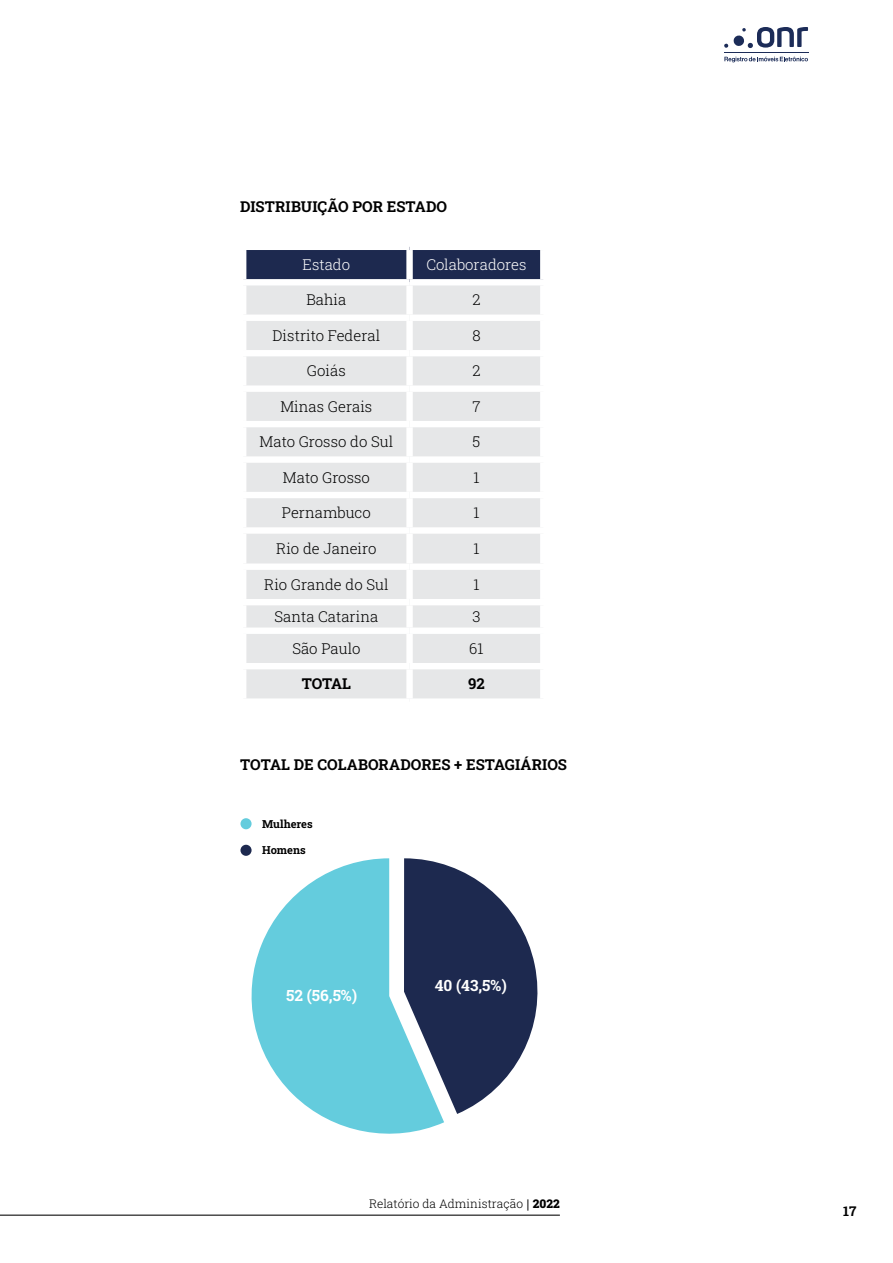
<style>
.page{position:relative;width:893px;height:1263px;background:#fff}
.page>*{position:absolute;margin:0;border:0;box-sizing:border-box;transform-origin:0 0}
.t1{font:700 15.45px "Roboto Slab";color:#fff}
.t2{font:300 15px "Roboto Slab";color:#000}
.t3{font:700 15px "Roboto Slab";letter-spacing:.005em;color:#000}
.t4{font:300 15px "Roboto Slab";color:#fff}
.t5{font:700 13.5px "Roboto Slab";color:#000}
.t6{font:300 12px "Roboto Slab";color:#000}
.t7{font:700 11.1px "Roboto Slab";color:#000}
.s1{font-family:"Arial";font-weight:400}
.s2{font-weight:900}
</style>
<div class="page">
<hr style="left:0;top:1214px;width:560px;height:2px;background:#000">
<svg style="left:724px;top:27px;width:84px;height:21px"></svg>
<hr style="left:724px;top:52px;width:84px;height:1px;background:#1c2c58">
<svg style="left:724px;top:57px;width:84px;height:5px"></svg>
<div style="left:246px;top:250px;width:294px;height:29px;background:#1d294f"></div>
<div style="left:246px;top:285px;width:294px;height:278px;background:#e6e7e8"></div>
<div style="left:246px;top:570px;width:294px;height:128px;background:#e6e7e8"></div>
<div style="left:406px;top:250px;width:7px;height:29px;background:#fff"></div>
<div style="left:406px;top:285px;width:7px;height:30px;background:#fff"></div>
<div style="left:240px;top:315px;width:170px;height:6px;background:#fff"></div>
<div style="left:410px;top:315px;width:136px;height:6px;background:#fff"></div>
<div style="left:406px;top:321px;width:7px;height:29px;background:#fff"></div>
<div style="left:240px;top:350px;width:170px;height:6px;background:#fff"></div>
<div style="left:410px;top:350px;width:136px;height:6px;background:#fff"></div>
<div style="left:406px;top:356px;width:7px;height:29px;background:#fff"></div>
<div style="left:240px;top:385px;width:170px;height:7px;background:#fff"></div>
<div style="left:410px;top:385px;width:136px;height:7px;background:#fff"></div>
<div style="left:406px;top:392px;width:7px;height:29px;background:#fff"></div>
<div style="left:240px;top:421px;width:170px;height:6px;background:#fff"></div>
<div style="left:410px;top:421px;width:136px;height:6px;background:#fff"></div>
<div style="left:406px;top:427px;width:7px;height:29px;background:#fff"></div>
<div style="left:240px;top:456px;width:170px;height:7px;background:#fff"></div>
<div style="left:410px;top:456px;width:136px;height:7px;background:#fff"></div>
<div style="left:406px;top:463px;width:7px;height:29px;background:#fff"></div>
<div style="left:240px;top:492px;width:170px;height:6px;background:#fff"></div>
<div style="left:410px;top:492px;width:136px;height:6px;background:#fff"></div>
<div style="left:406px;top:498px;width:7px;height:29px;background:#fff"></div>
<div style="left:240px;top:527px;width:170px;height:7px;background:#fff"></div>
<div style="left:410px;top:527px;width:136px;height:7px;background:#fff"></div>
<div style="left:406px;top:534px;width:7px;height:29px;background:#fff"></div>
<div style="left:406px;top:570px;width:7px;height:29px;background:#fff"></div>
<div style="left:240px;top:599px;width:170px;height:6px;background:#fff"></div>
<div style="left:410px;top:599px;width:136px;height:6px;background:#fff"></div>
<div style="left:406px;top:605px;width:7px;height:22px;background:#fff"></div>
<div style="left:240px;top:627px;width:170px;height:7px;background:#fff"></div>
<div style="left:410px;top:627px;width:136px;height:7px;background:#fff"></div>
<div style="left:406px;top:634px;width:7px;height:29px;background:#fff"></div>
<div style="left:240px;top:663px;width:170px;height:6px;background:#fff"></div>
<div style="left:410px;top:663px;width:136px;height:6px;background:#fff"></div>
<div style="left:406px;top:669px;width:7px;height:29px;background:#fff"></div>
<svg style="left:444px;top:864px;width:94px;height:250px"></svg>
<svg style="left:251px;top:858px;width:193px;height:276px;fill:#64ccdd"></svg>
<div style="left:240px;top:845px;width:12px;height:11px;background:#1d294f;border-radius:50%"></div>
<div style="left:240px;top:818px;width:12px;height:11px;background:#64ccdd;border-radius:50%"></div>
<p class="t3" style="left:240px;top:196px;width:209px">DISTRIBUIÇÃO POR ESTADO</p>
<p class="t4" style="left:303px;top:254px;width:49px">Estado</p>
<p class="t4" style="left:426px;top:254px;width:102px">Colaboradores</p>
<p class="t2" style="left:306px;top:290px;width:41px">Bahia</p>
<p class="t2" style="left:472px;top:290px;width:10px">2</p>
<p class="t2" style="left:273px;top:325px;width:109px">Distrito Federal</p>
<p class="t2" style="left:472px;top:325px;width:10px">8</p>
<p class="t2" style="left:307px;top:361px;width:40px">Goiás</p>
<p class="t2" style="left:472px;top:361px;width:10px">2</p>
<p class="t2" style="left:280px;top:396px;width:94px">Minas Gerais</p>
<p class="t2" style="left:472px;top:396px;width:10px">7</p>
<p class="t2" style="left:260px;top:431px;width:135px">Mato Grosso do Sul</p>
<p class="t2" style="left:473px;top:431px;width:9px">5</p>
<p class="t2" style="left:283px;top:467px;width:88px">Mato Grosso</p>
<p class="t2" style="left:473px;top:467px;width:8px">1</p>
<p class="t2" style="left:282px;top:502px;width:91px">Pernambuco</p>
<p class="t2" style="left:473px;top:502px;width:8px">1</p>
<p class="t2" style="left:276px;top:538px;width:102px">Rio de Janeiro</p>
<p class="t2" style="left:473px;top:538px;width:8px">1</p>
<p class="t2" style="left:264px;top:574px;width:126px">Rio Grande do Sul</p>
<p class="t2" style="left:473px;top:574px;width:8px">1</p>
<p class="t2" style="left:274px;top:606px;width:105px">Santa Catarina</p>
<p class="t2" style="left:472px;top:606px;width:10px">3</p>
<p class="t2" style="left:292px;top:638px;width:70px">São Paulo</p>
<p class="t2" style="left:469px;top:638px;width:16px">61</p>
<p class="t3" style="left:302px;top:674px;width:51px">TOTAL</p>
<p class="t3" style="left:468px;top:674px;width:18px">92</p>
<p class="t3" style="left:240px;top:754px;width:328px">TOTAL DE COLABORADORES + ESTAGIÁRIOS</p>
<p class="t7" style="left:262px;top:816px;width:52px">Mulheres</p>
<p class="t7" style="left:262px;top:842px;width:45px">Homens</p>
<p class="t1" style="left:286px;top:984px;width:73px">52 (56,5%)</p>
<p class="t1" style="left:435px;top:974px;width:74px">40 (43,5%)</p>
<p class="t6" style="left:369px;top:1196px;width:192px">Relatório da Administração <span class="s1">|</span> <span class="s2">2022</span></p>
<p class="t5" style="left:843px;top:1201px;width:15px">17</p>
</div>
